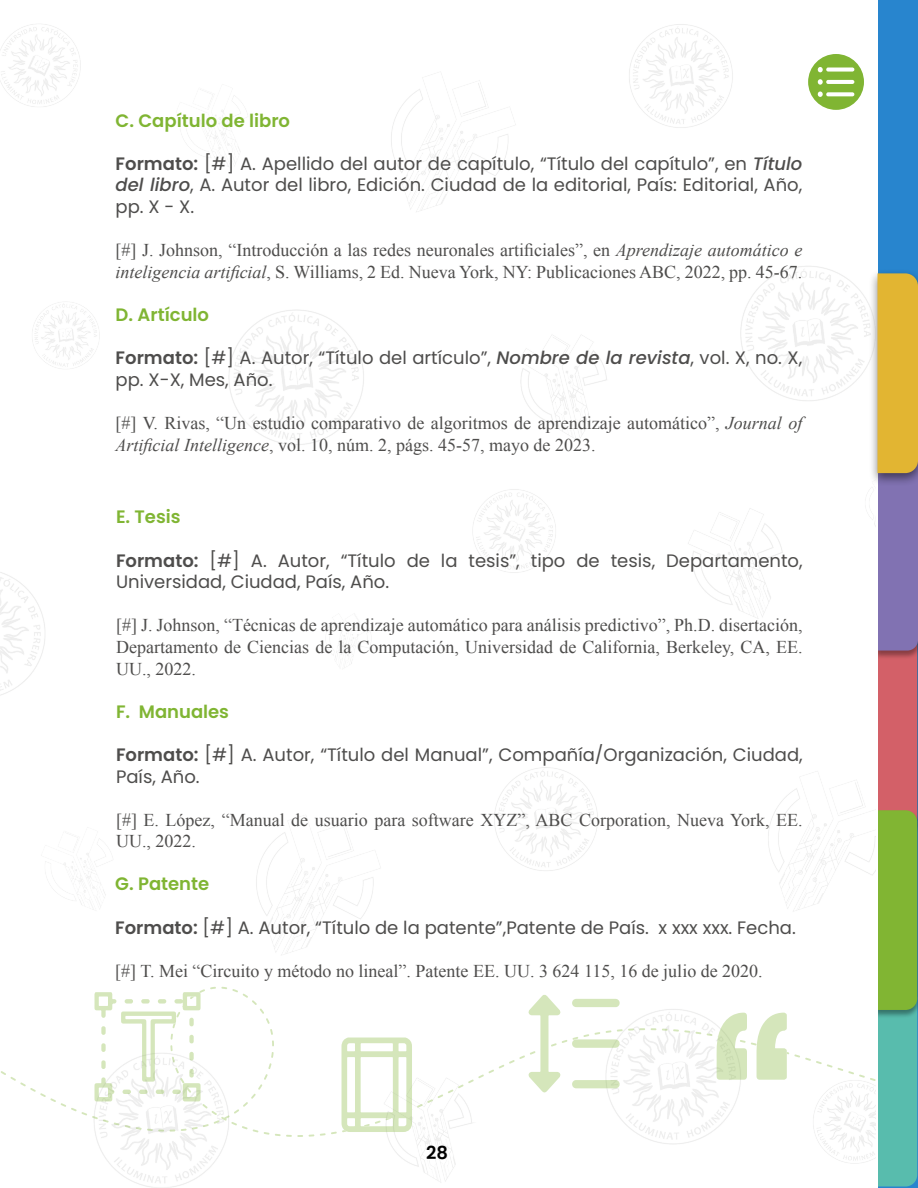
<style>
.page{position:relative;width:918px;height:1188px;background:#fff}
.page>*{position:absolute;margin:0;border:0;box-sizing:border-box;transform-origin:0 0}
.t1{font:18px/21.6px "Times New Roman";color:#4e4d4c}
.t2{font:18px/21.6px "Poppins";color:#4e4d4c}
.t3{font:600 18px "Poppins";color:#80b533}
.t4{font:600 18px "Poppins";color:#000}
.s1{font-weight:600}
.s2{font-weight:500;font-style:italic}
.s3{font-style:italic}
</style>
<div class="page">
<div style="left:868px;top:268px;width:50px;height:218px;background:#000;opacity:.49"></div>
<svg style="left:877px;top:273px;width:40px;height:913px;background:#9d9b6e"></svg>
<svg style="left:1px;top:987px;width:875px;height:150px"></svg>
<svg style="left:757px;top:1013px;width:30px;height:67px"></svg>
<svg style="left:717px;top:1013px;width:30px;height:67px"></svg>
<svg style="left:528px;top:995px;width:33px;height:97px"></svg>
<svg style="left:572px;top:1039px;width:48px;height:9px"></svg>
<svg style="left:572px;top:1080px;width:49px;height:8px"></svg>
<svg style="left:572px;top:999px;width:48px;height:8px"></svg>
<svg style="left:341px;top:1038px;width:71px;height:94px"></svg>
<svg style="left:94px;top:992px;width:107px;height:109px"></svg>
<div style="left:808px;top:54px;width:56px;height:56px;background:#80b533;border-radius:50%"></div>
<svg style="left:818px;top:79px;width:36px;height:6px"></svg>
<svg style="left:818px;top:67px;width:36px;height:5px"></svg>
<svg style="left:818px;top:92px;width:36px;height:5px"></svg>
<hr style="left:917px;top:0;width:1px;height:1188px;background:#fff">
<p class="t3" style="left:116px;top:110px;width:176px">C. Capítulo de libro</p>
<p class="t2" style="left:116px;top:153px;width:688px;text-align:justify"><span class="s1">Formato:</span> [#] A. Apellido del autor de capítulo, “Título del capítulo”, en <span class="s2">Título del libro</span>, A. Autor del libro, Edición. Ciudad de la editorial, País: Editorial, Año, pp. X - X.</p>
<p class="t1" style="left:116px;top:239px;width:688px">[#] J. Johnson, “Introducción a las redes neuronales artificiales”, en <span class="s3">Aprendizaje automático e inteligencia artificial</span>, S. Williams, 2 Ed. Nueva York, NY: Publicaciones ABC, 2022, pp. 45-67.</p>
<p class="t3" style="left:116px;top:304px;width:95px">D. Artículo</p>
<p class="t2" style="left:116px;top:347px;width:688px"><span class="s1">Formato:</span> [#] A. Autor, “Título del artículo”, <span class="s2">Nombre de la revista</span>, vol. X, no. X, pp. X-X, Mes, Año.</p>
<p class="t1" style="left:116px;top:412px;width:688px">[#] V. Rivas, “Un estudio comparativo de algoritmos de aprendizaje automático”, <span class="s3">Journal of<br>Artificial Intelligence</span>, vol. 10, núm. 2, págs. 45-57, mayo de 2023.</p>
<p class="t3" style="left:116px;top:507px;width:66px">E. Tesis</p>
<p class="t2" style="left:116px;top:550px;width:688px"><span class="s1">Formato:</span> [#] A. Autor, “Título de la tesis”, tipo de tesis, Departamento,<br>Universidad, Ciudad, País, Año.</p>
<p class="t1" style="left:116px;top:614px;width:688px;text-align:justify">[#] J. Johnson, “Técnicas de aprendizaje automático para análisis predictivo”, Ph.D. disertación, Departamento de Ciencias de la Computación, Universidad de California, Berkeley, CA, EE.<br>UU., 2022.</p>
<p class="t3" style="left:116px;top:701px;width:115px">F. Manuales</p>
<p class="t2" style="left:116px;top:744px;width:688px"><span class="s1">Formato:</span> [#] A. Autor, “Título del Manual”, Compañía/Organización, Ciudad,<br>País, Año.</p>
<p class="t1" style="left:116px;top:809px;width:688px">[#] E. López, “Manual de usuario para software XYZ”, ABC Corporation, Nueva York, EE.<br>UU., 2022.</p>
<p class="t3" style="left:115px;top:874px;width:96px">G. Patente</p>
<p class="t2" style="left:115px;top:917px;width:682px"><span class="s1">Formato:</span> [#] A. Autor, “Título de la patente”,Patente de País. x xxx xxx. Fecha.</p>
<p class="t1" style="left:115px;top:960px;width:649px">[#] T. Mei “Circuito y método no lineal”. Patente EE. UU. 3 624 115, 16 de julio de 2020.</p>
<p class="t4" style="left:426px;top:1142px;width:23px">28</p>
</div>
